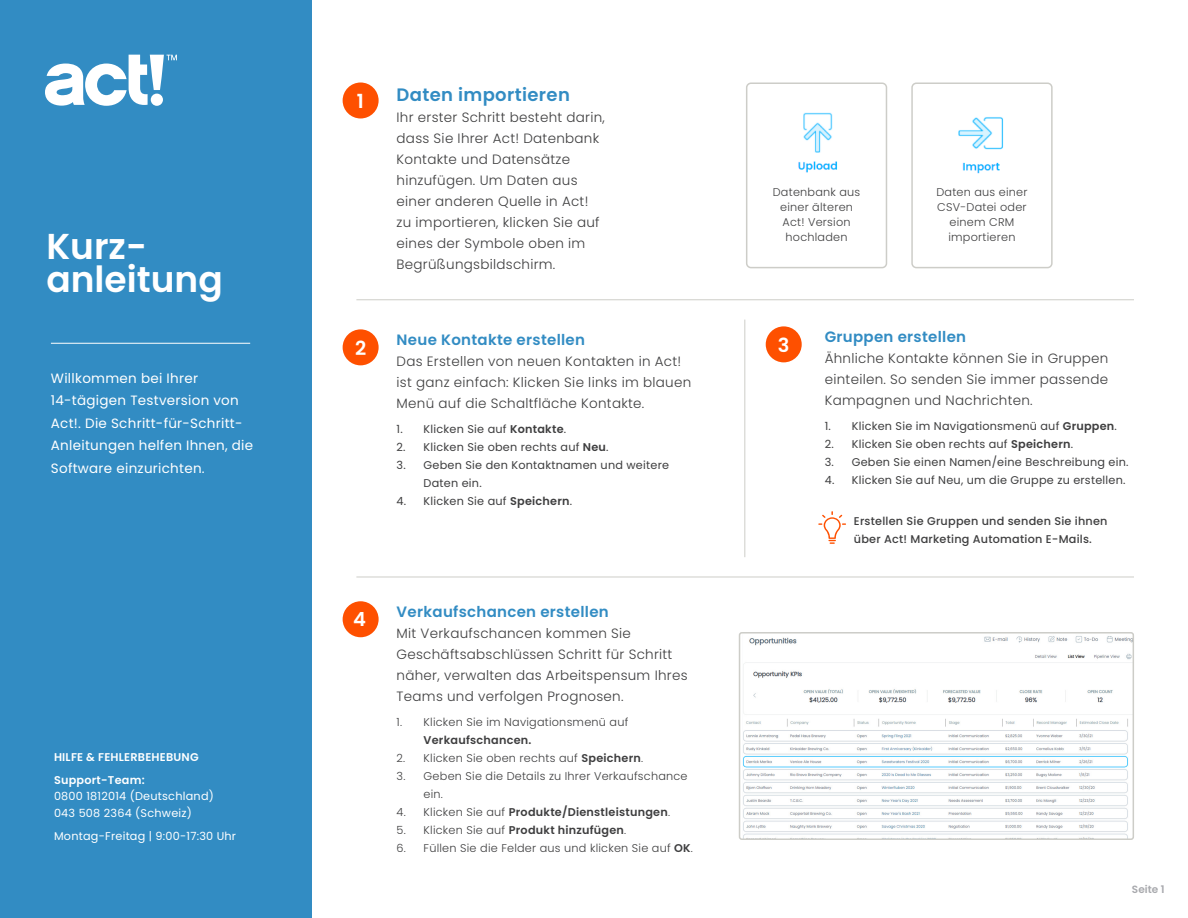
<style>
.page{position:relative;width:1188px;height:918px;background:#fff}
.page>*{position:absolute;margin:0;border:0;box-sizing:border-box;transform-origin:0 0}
.t1{font:600 36px/32.4px "Poppins";color:#fff}
.t2{font:600 19.5px "Poppins";color:#fff}
.t3{font:600 18px "Poppins";letter-spacing:.02em;color:#328cc3}
.t4{font:600 15px "Poppins";letter-spacing:.02em;color:#328cc3}
.t5{font:300 13.5px/21px "Poppins";letter-spacing:.02em;color:#3e3e3f}
.t6{font:13.5px/22.5px "Poppins";letter-spacing:.02em;color:#fff}
.t7{font:11.25px/18px "Poppins";letter-spacing:.02em;color:#3e3e3f}
.t8{font:300 11.25px/15px "Poppins";letter-spacing:.02em;color:#3e3e3f}
.t9{font:600 11.25px "Poppins";letter-spacing:.02em;color:#3e3e3f}
.t10{font:11.25px/16.5px "Poppins";letter-spacing:.02em;color:#fff}
.t11{font:500 11.25px/18px "Poppins";letter-spacing:.02em;color:#3e3e3f}
.t12{font:600 11.25px/23.2px "Poppins";letter-spacing:.02em;color:#fff}
.t13{font:600 10.5px "Poppins";color:#a8a9ad}
.s1{font-weight:600}
.s2{font-weight:300}
</style>
<div class="page">
<div style="left:0;top:0;width:311px;height:918px;background:#328cc3"></div>
<svg style="left:45px;top:55px;width:132px;height:51px"></svg>
<hr style="left:51px;top:343px;width:199px;height:1px;background:#fff">
<svg style="left:818px;top:511px;width:28px;height:33px"></svg>
<img style="left:798px;top:112px;width:40px;height:61px">
<img style="left:958px;top:117px;width:46px;height:57px">
<div style="left:343px;top:83px;width:36px;height:35px;background:#fe5000;border-radius:50%"></div>
<div style="left:343px;top:329px;width:36px;height:36px;background:#fe5000;border-radius:50%"></div>
<div style="left:766px;top:326px;width:36px;height:36px;background:#fe5000;border-radius:50%"></div>
<div style="left:343px;top:601px;width:36px;height:36px;background:#fe5000;border-radius:50%"></div>
<div style="left:746px;top:82px;width:141px;height:186px;border:2px solid #cdcdc8;border-radius:4px"></div>
<div style="left:911px;top:82px;width:142px;height:186px;border:2px solid #cdcdc8;border-radius:4px"></div>
<hr style="left:356px;top:299px;width:778px;height:1px;background:#cdcdc8">
<hr style="left:356px;top:577px;width:778px;height:1px;background:#cdcdc8">
<hr style="left:744px;top:320px;width:1px;height:237px;background:#cdcdc8">
<img style="left:743px;top:636px;width:388px;height:201px">
<div style="left:739px;top:632px;width:395px;height:208px;border:2px solid #cdcdc8;border-radius:2px"></div>
<h1 class="t1" style="left:46px;top:231px;width:178px">Kurz&shy;anleitung</h1>
<p class="t6" style="left:51px;top:367px;width:204px">Willkommen bei Ihrer<br>14-tägigen Testversion von<br>Act!. Die Schritt-für-Schritt-<br>Anleitungen helfen Ihnen, die<br>Software einzurichten.</p>
<p class="t12" style="left:54px;top:745px;width:146px">HILFE &amp; FEHLERBEHEBUNG<br>Support-Team:</p>
<p class="t10" style="left:54px;top:788px;width:161px">0800 1812014 (Deutschland)<br>043 508 2364 (Schweiz)</p>
<p class="t10" style="left:54px;top:828px;width:184px">Montag-Freitag | 9:00-17:30 Uhr</p>
<p class="t2" style="left:357px;top:90px;width:9px">1</p>
<p class="t3" style="left:397px;top:85px;width:175px">Daten importieren</p>
<p class="t5" style="left:397px;top:107px;width:210px">Ihr erster Schritt besteht darin, dass Sie Ihrer Act! Datenbank<br>Kontakte und Datensätze hinzufügen. Um Daten aus einer anderen Quelle in Act! zu importieren, klicken Sie auf eines der Symbole oben im<br>Begrüßungsbildschirm.</p>
<p class="t8" style="left:773px;top:185px;width:89px">Datenbank aus</p>
<p class="t8" style="left:780px;top:200px;width:74px">einer älteren<br>Act! Version hochladen</p>
<p class="t8" style="left:936px;top:185px;width:93px">Daten aus einer</p>
<p class="t8" style="left:937px;top:200px;width:91px">CSV-Datei oder</p>
<p class="t8" style="left:948px;top:215px;width:68px">einem CRM importieren</p>
<p class="t4" style="left:397px;top:331px;width:190px">Neue Kontakte erstellen</p>
<p class="t5" style="left:397px;top:351px;width:296px">Das Erstellen von neuen Kontakten in Act! ist ganz einfach: Klicken Sie links im blauen<br>Menü auf die Schaltfläche Kontakte.</p>
<p class="t7" style="left:397px;top:420px;width:171px">1. Klicken Sie auf <span class="s1">Kontakte</span>.</p>
<p class="t7" style="left:397px;top:438px;width:214px">2. Klicken Sie oben rechts auf <span class="s1">Neu</span>.</p>
<p class="t7" style="left:424px;top:456px;width:247px;text-indent:-27px">3. Geben Sie den Kontaktnamen und weitere<br>Daten ein.</p>
<p class="t7" style="left:397px;top:492px;width:177px">4. Klicken Sie auf <span class="s1">Speichern</span>.</p>
<p class="t2" style="left:355px;top:336px;width:13px">2</p>
<p class="t2" style="left:778px;top:333px;width:13px">3</p>
<p class="t2" style="left:353px;top:608px;width:14px">4</p>
<p class="t4" style="left:397px;top:603px;width:214px">Verkaufschancen erstellen</p>
<p class="t5" style="left:397px;top:623px;width:292px">Mit Verkaufschancen kommen Sie Geschäftsabschlüssen Schritt für Schritt näher, verwalten das Arbeitspensum Ihres Teams und verfolgen Prognosen.</p>
<p class="t8" style="left:424px;top:713px;width:206px;line-height:18px;text-indent:-27px">1. Klicken Sie im Navigationsmenü auf<br><span class="s1">Verkaufschancen.</span></p>
<p class="t8" style="left:397px;top:750px;width:248px">2. Klicken Sie oben rechts auf <span class="s1">Speichern</span>.</p>
<p class="t8" style="left:424px;top:767px;width:266px;line-height:18px;text-indent:-27px">3. Geben Sie die Details zu Ihrer Verkaufschance ein.</p>
<p class="t9" style="left:397px;top:805px;width:275px"><span class="s2">4. Klicken Sie auf</span> Produkte/Dienstleistungen<span class="s2">.</span></p>
<p class="t9" style="left:397px;top:823px;width:231px"><span class="s2">5. Klicken Sie auf</span> Produkt hinzufügen<span class="s2">.</span></p>
<p class="t8" style="left:397px;top:840px;width:298px">6. Füllen Sie die Felder aus und klicken Sie auf <span class="s1">OK</span>.</p>
<p class="t4" style="left:825px;top:328px;width:143px">Gruppen erstellen</p>
<p class="t5" style="left:825px;top:348px;width:285px;text-align:justify">Ähnliche Kontakte können Sie in Gruppen einteilen. So senden Sie immer passende Kampagnen und Nachrichten.</p>
<p class="t7" style="left:825px;top:417px;width:294px">1. Klicken Sie im Navigationsmenü auf <span class="s1">Gruppen</span>.</p>
<p class="t7" style="left:825px;top:435px;width:250px">2. Klicken Sie oben rechts auf <span class="s1">Speichern</span>.</p>
<p class="t7" style="left:825px;top:453px;width:305px">3. Geben Sie einen Namen/eine Beschreibung ein.</p>
<p class="t7" style="left:825px;top:471px;width:302px">4. Klicken Sie auf Neu, um die Gruppe zu erstellen.</p>
<p class="t11" style="left:854px;top:513px;width:255px">Erstellen Sie Gruppen und senden Sie ihnen über Act! Marketing Automation E-Mails.</p>
<p class="t13" style="left:1132px;top:883px;width:34px">Seite 1</p>
</div>
